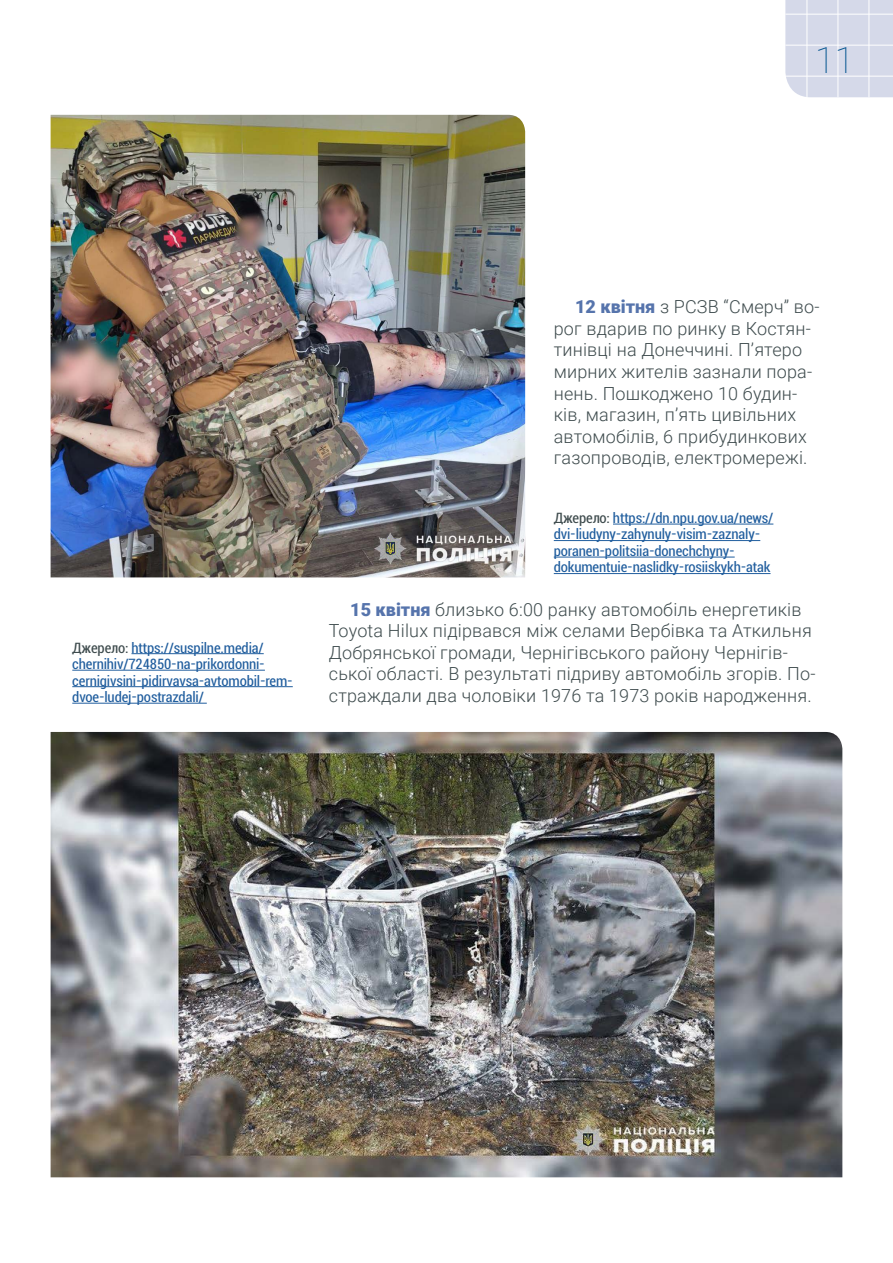
<style>
.page{position:relative;width:893px;height:1263px;background:#fff}
.page>*{position:absolute;margin:0;border:0;box-sizing:border-box;transform-origin:0 0}
.t1{font:100 36px "Roboto";color:#00538e}
.Basic_TXT{font:300 18px/21.6px "Roboto";letter-spacing:.01em;color:#3f4c4e}
.Photo-pidpys{font:condensed 15px/16.5px "Roboto";letter-spacing:-.01em;color:#215e9e}
.s1{color:#3f4c4e}
.s2{font-weight:900;color:#5674ac}
</style>
<div class="page">
<img style="left:51px;top:115px;width:474px;height:462px">
<img style="left:51px;top:732px;width:791px;height:445px">
<hr style="left:131px;top:653px;width:133px;height:1px;background:#215e9e">
<hr style="left:72px;top:670px;width:193px;height:1px;background:#215e9e">
<hr style="left:72px;top:686px;width:221px;height:1px;background:#215e9e">
<hr style="left:72px;top:703px;width:135px;height:1px;background:#215e9e">
<hr style="left:613px;top:524px;width:160px;height:1px;background:#215e9e">
<hr style="left:554px;top:540px;width:206px;height:1px;background:#215e9e">
<hr style="left:554px;top:557px;width:181px;height:1px;background:#215e9e">
<hr style="left:554px;top:573px;width:216px;height:1px;background:#215e9e">
<svg style="left:785px;top:0;width:108px;height:97px"></svg>
<hr style="left:785px;top:76px;width:108px;height:1px;background:#fff">
<hr style="left:785px;top:45px;width:108px;height:1px;background:#fff">
<hr style="left:785px;top:14px;width:108px;height:1px;background:#fff">
<hr style="left:869px;top:0;width:1px;height:97px;background:#fff">
<hr style="left:838px;top:0;width:1px;height:97px;background:#fff">
<hr style="left:807px;top:0;width:1px;height:97px;background:#fff">
<h1 class="t1" style="left:815px;top:35px;width:41px">11</h1>
<p class="Photo-pidpys" style="left:72px;top:639px;width:222px"><span class="s1">Джерело:</span> https://suspilne.media/ chernihiv/724850-na-prikordonni&shy;cernigivsini-pidirvavsa-avtomobil-rem&shy;dvoe-ludej-postrazdali/</p>
<p class="Basic_TXT" style="left:554px;top:295px;width:267px;text-indent:21px"><span class="s2">12 квітня</span> з РСЗВ “Смерч” во&shy;рог вдарив по ринку в Костян&shy;тинівці на Донеччині. П’ятеро мирних жителів зазнали пора&shy;нень. Пошкоджено 10 будин&shy;ків, магазин, п’ять цивільних автомобілів, 6 прибудинкових газопроводів, електромережі.</p>
<p class="Photo-pidpys" style="left:554px;top:509px;width:221px"><span class="s1">Джерело:</span> https://dn.npu.gov.ua/news/ dvi-liudyny-zahynuly-visim-zaznaly&shy;poranen-politsiia-donechchyny&shy;dokumentuie-naslidky-rosiiskykh-atak</p>
<p class="Basic_TXT" style="left:329px;top:598px;width:488px;text-indent:21px"><span class="s2">15 квітня</span> близько 6:00 ранку автомобіль енергетиків Toyota Hilux підірвався між селами Вербівка та Аткильня Добрянської громади, Чернігівського району Чернігів&shy;ської області. В результаті підриву автомобіль згорів. По&shy;страждали два чоловіки 1976 та 1973 років народження.</p>
</div>
